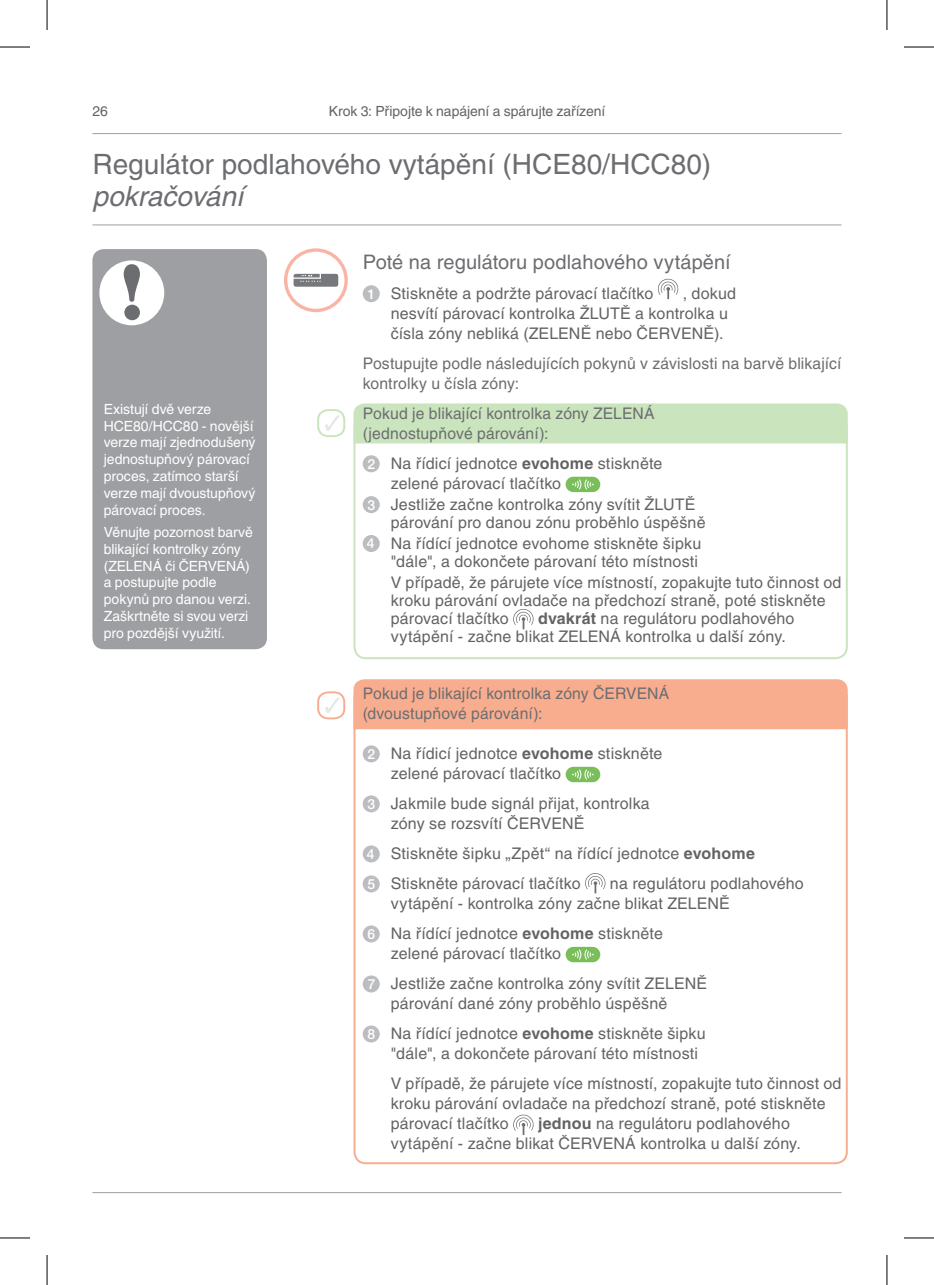
<style>
.page{position:relative;width:934px;height:1285px;background:#fff}
.page>*{position:absolute;margin:0;border:0;box-sizing:border-box;transform-origin:0 0}
.t1{font:72px "Stencil Std";color:#6c6d70}
.t2{font:28px "Helvetica CE";color:#6c6d70}
.t3{font:italic 28px "Helvetica CE";color:#6c6d70}
.t4{font:20px "Helvetica CE";letter-spacing:.005em;color:#6c6d70}
.t5{font:16px/20px "Helvetica CE";letter-spacing:.01em;color:#636366}
.t6{font:16px/20px "Helvetica CE";letter-spacing:.01em;color:#6c6d70}
.t7{font:14px/16.8px "Helvetica CE";letter-spacing:-.005em;color:#fff}
.t8{font:14px "Helvetica CE";letter-spacing:-.005em;color:#636366}
.s1{font-family:"Helvetica Neue";font-weight:500;font-size:14px;color:#fff}
.s2{font-weight:700}
</style>
<div class="page">
<hr style="left:92px;top:224px;width:749px;height:1px;background:#9d9fa2">
<hr style="left:92px;top:1192px;width:749px;height:1px;background:#9d9fa2">
<hr style="left:92px;top:133px;width:749px;height:1px;background:#9d9fa2">
<div style="left:353px;top:403px;width:494px;height:21px;background:#cae4bd"></div>
<div style="left:317px;top:409px;width:28px;height:28px;border:2px solid #cae4bd;border-radius:10px"></div>
<div style="left:317px;top:691px;width:28px;height:28px;border:2px solid #f8ad8f;border-radius:10px"></div>
<svg style="left:353px;top:679px;width:494px;height:15px;background:#f8ae91"></svg>
<svg style="left:353px;top:424px;width:495px;height:236px"></svg>
<svg style="left:353px;top:694px;width:495px;height:471px"></svg>
<div style="left:362px;top:285px;width:17px;height:17px;background:#bcbdc0;border-radius:50%"></div>
<svg style="left:658px;top:279px;width:20px;height:20px"></svg>
<div style="left:362px;top:455px;width:17px;height:17px;background:#bcbdc0;border-radius:50%"></div>
<svg style="left:565px;top:477px;width:35px;height:15px"></svg>
<div style="left:362px;top:496px;width:17px;height:17px;background:#bcbdc0;border-radius:50%"></div>
<div style="left:362px;top:535px;width:17px;height:17px;background:#bcbdc0;border-radius:50%"></div>
<svg style="left:513px;top:609px;width:20px;height:20px"></svg>
<div style="left:362px;top:745px;width:17px;height:17px;background:#bcbdc0;border-radius:50%"></div>
<svg style="left:565px;top:767px;width:35px;height:15px"></svg>
<div style="left:362px;top:795px;width:17px;height:17px;background:#bcbdc0;border-radius:50%"></div>
<div style="left:362px;top:845px;width:17px;height:17px;background:#bcbdc0;border-radius:50%"></div>
<div style="left:362px;top:875px;width:17px;height:17px;background:#bcbdc0;border-radius:50%"></div>
<svg style="left:585px;top:873px;width:20px;height:20px"></svg>
<div style="left:362px;top:925px;width:17px;height:17px;background:#bcbdc0;border-radius:50%"></div>
<svg style="left:565px;top:947px;width:35px;height:15px"></svg>
<div style="left:362px;top:975px;width:17px;height:17px;background:#bcbdc0;border-radius:50%"></div>
<div style="left:362px;top:1025px;width:17px;height:17px;background:#bcbdc0;border-radius:50%"></div>
<svg style="left:513px;top:1114px;width:20px;height:21px"></svg>
<div style="left:92px;top:249px;width:175px;height:400px;background:#9d9fa2;border-radius:11px"></div>
<div style="left:99px;top:260px;width:65px;height:65px;background:#fff;border-radius:50%"></div>
<svg style="left:325px;top:415px;width:15px;height:16px"></svg>
<svg style="left:325px;top:698px;width:15px;height:15px"></svg>
<svg style="left:284px;top:248px;width:64px;height:64px"></svg>
<hr style="left:0;top:47px;width:30px;height:1px;background:#000">
<hr style="left:903px;top:47px;width:30px;height:1px;background:#000">
<hr style="left:0;top:1237px;width:30px;height:1px;background:#000">
<hr style="left:903px;top:1237px;width:30px;height:1px;background:#000">
<hr style="left:47px;top:0;width:1px;height:30px;background:#000">
<hr style="left:47px;top:1255px;width:1px;height:30px;background:#000">
<hr style="left:886px;top:0;width:1px;height:30px;background:#000">
<hr style="left:886px;top:1255px;width:1px;height:30px;background:#000">
<p class="t8" style="left:92px;top:103px;width:17px">26</p>
<p class="t8" style="left:328px;top:103px;width:278px">Krok 3: Připojte k napájení a spárujte zařízení</p>
<h2 class="t2" style="left:92px;top:148px;width:620px">Regulátor podlahového vytápění (HCE80/HCC80)</h2>
<h2 class="t3" style="left:92px;top:180px;width:153px">pokračování</h2>
<h1 class="t1" style="left:118px;top:246px;width:29px">!</h1>
<p class="t7" style="left:104px;top:400px;width:153px">Existují dvě verze<br>HCE80/HCC80 - novější verze mají zjednodušený jednostupňový párovací proces, zatímco starší verze mají dvoustupňový párovací proces.</p>
<p class="t7" style="left:104px;top:524px;width:150px">Věnujte pozornost barvě blikající kontrolky zóny (ZELENÁ či ČERVENÁ) a postupujte podle pokynů pro danou verzi.<br>Zaškrtněte si svou verzi pro pozdější využití.</p>
<p class="t4" style="left:362px;top:251px;width:369px">Poté na regulátoru podlahového vytápění</p>
<p class="t5" style="left:367px;top:283px;width:287px"><span class="s1">1</span> Stiskněte a podržte párovací tlačítko</p>
<p class="t5" style="left:390px;top:283px;width:347px;text-indent:292px">, dokud nesvítí párovací kontrolka ŽLUTĚ a kontrolka u čísla zóny nebliká (ZELENĚ nebo ČERVENĚ).</p>
<p class="t6" style="left:362px;top:353px;width:480px">Postupujte podle následujících pokynů v závislosti na barvě blikající kontrolky u čísla zóny:</p>
<p class="t6" style="left:362px;top:403px;width:293px">Pokud je blikající kontrolka zóny ZELENÁ (jednostupňové párování):</p>
<p class="t5" style="left:367px;top:453px;width:296px"><span class="s1">2</span> Na řídicí jednotce <span class="s2">evohome</span> stiskněte</p>
<p class="t5" style="left:390px;top:473px;width:172px">zelené párovací tlačítko</p>
<p class="t5" style="left:367px;top:494px;width:329px"><span class="s1">3</span> Jestliže začne kontrolka zóny svítit ŽLUTĚ</p>
<p class="t5" style="left:367px;top:512px;width:340px;line-height:20.8px;text-align:right">párování pro danou zónu proběhlo úspěšně<br><span class="s1">4</span> Na řídící jednotce evohome stiskněte šipku</p>
<p class="t5" style="left:390px;top:551px;width:452px;line-height:20.8px">"dále", a dokončete párovaní této místnosti<br>V případě, že párujete více místností, zopakujte tuto činnost od</p>
<p class="t5" style="left:390px;top:591px;width:436px;line-height:18px">kroku párování ovladače na předchozí straně, poté stiskněte párovací tlačítko</p>
<p class="t5" style="left:390px;top:609px;width:405px;line-height:18px;text-indent:147px"><span class="s2">dvakrát</span> na regulátoru podlahového vytápění - začne blikat ZELENÁ kontrolka u další zóny.</p>
<p class="t6" style="left:362px;top:683px;width:308px">Pokud je blikající kontrolka zóny ČERVENÁ (dvoustupňové párování):</p>
<p class="t5" style="left:390px;top:743px;width:273px;text-indent:-23px"><span class="s1">2</span> Na řídicí jednotce <span class="s2">evohome</span> stiskněte zelené párovací tlačítko</p>
<p class="t5" style="left:390px;top:793px;width:260px;text-indent:-23px"><span class="s1">3</span> Jakmile bude signál přijat, kontrolka zóny se rozsvítí ČERVENĚ</p>
<p class="t5" style="left:367px;top:838px;width:389px;line-height:30px"><span class="s1">4</span> Stiskněte šipku „Zpět“ na řídící jednotce <span class="s2">evohome<br></span><span class="s1">5</span> Stiskněte párovací tlačítko</p>
<p class="t5" style="left:390px;top:873px;width:414px;text-indent:219px">na regulátoru podlahového vytápění - kontrolka zóny začne blikat ZELENĚ</p>
<p class="t5" style="left:390px;top:923px;width:273px;text-indent:-23px"><span class="s1">6</span> Na řídící jednotce <span class="s2">evohome</span> stiskněte zelené párovací tlačítko</p>
<p class="t5" style="left:390px;top:973px;width:318px;text-indent:-23px"><span class="s1">7</span> Jestliže začne kontrolka zóny svítit ZELENĚ párování dané zóny proběhlo úspěšně</p>
<p class="t5" style="left:390px;top:1023px;width:316px;text-indent:-23px"><span class="s1">8</span> Na řídící jednotce <span class="s2">evohome</span> stiskněte šipku "dále", a dokončete párovaní této místnosti</p>
<p class="t5" style="left:390px;top:1073px;width:452px">V případě, že párujete více místností, zopakujte tuto činnost od kroku párování ovladače na předchozí straně, poté stiskněte párovací tlačítko</p>
<p class="t5" style="left:390px;top:1113px;width:411px;text-indent:147px"><span class="s2">jednou</span> na regulátoru podlahového vytápění - začne blikat ČERVENÁ kontrolka u další zóny.</p>
</div>
